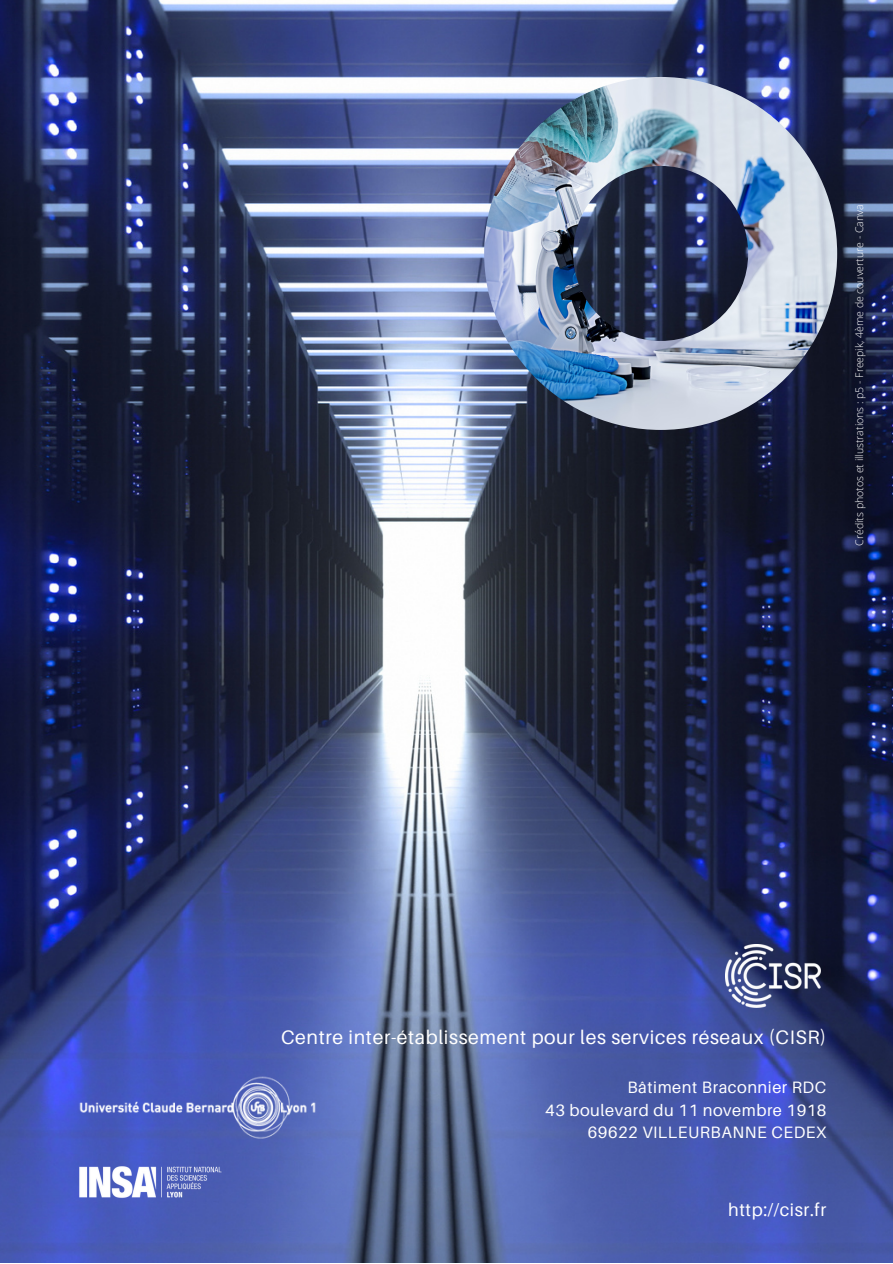
<style>
.page{position:relative;width:893px;height:1264px;background:#fff}
.page>*{position:absolute;margin:0;border:0;box-sizing:border-box;transform-origin:0 0}
.t1{font:19.5px "Aileron";letter-spacing:.03em;color:#fff}
.t2{font:18px "Aileron";letter-spacing:.03em;color:#fff}
.t3{font:16.5px/22.5px "Aileron";letter-spacing:.03em;color:#fff;text-align:right}
.t4{font:300 10.5px "Open Sans";color:#fff}
</style>
<div class="page">
<img style="left:0;top:0;width:892px;height:1262px">
<img style="left:484px;top:77px;width:353px;height:353px">
<img style="left:725px;top:944px;width:95px;height:63px">
<img style="left:77px;top:1074px;width:241px;height:69px">
<img style="left:77px;top:1165px;width:146px;height:33px">
<p class="t4" style="left:852px;top:545px;width:342px;rotate:-90deg">Crédits photos et illustrations : p5 - Freepik, 4ème de couverture - Canva</p>
<p class="t1" style="left:281px;top:1024px;width:546px">Centre inter-établissement pour les services réseaux (CISR)</p>
<p class="t3" style="left:545px;top:1075px;width:282px">Bâtiment Braconnier RDC<br>43 boulevard du 11 novembre 1918<br>69622 VILLEURBANNE CEDEX</p>
<p class="t2" style="left:728px;top:1198px;width:100px">http://cisr.fr</p>
</div>
